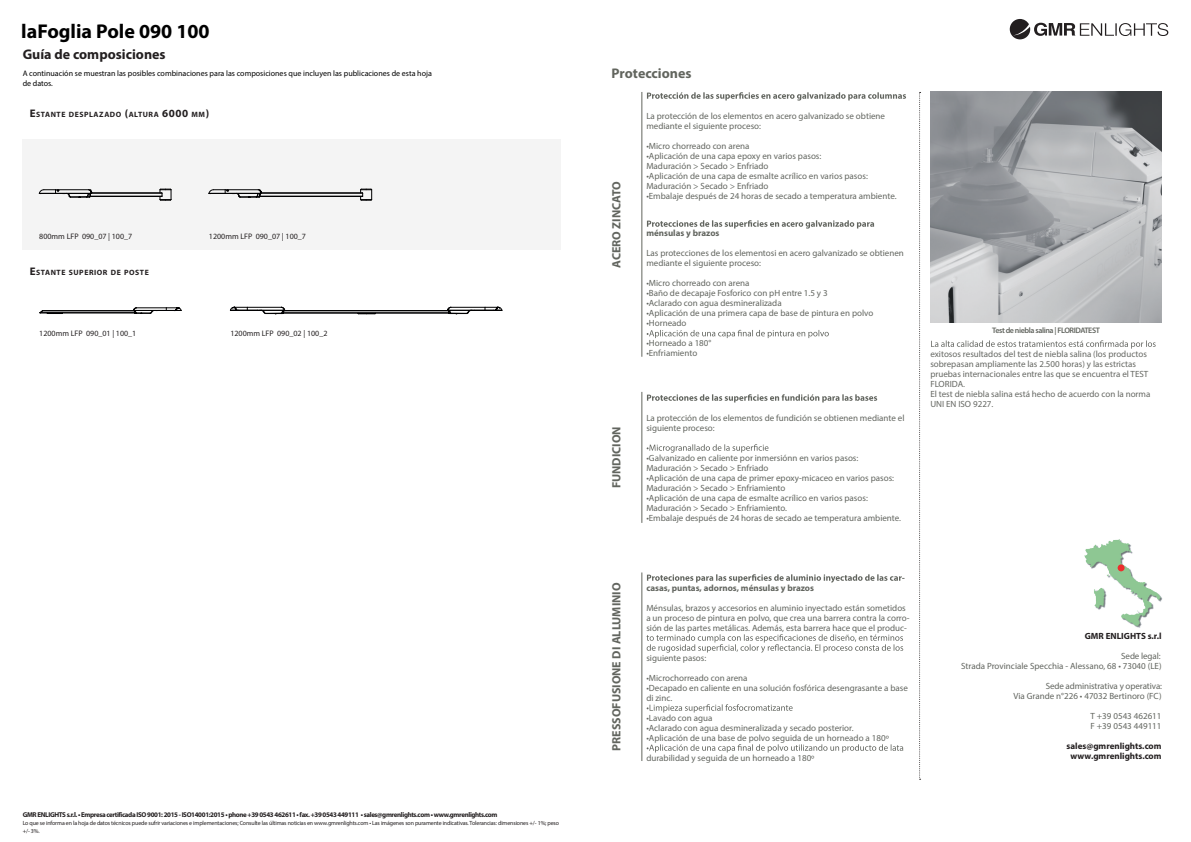
<style>
.page{position:relative;width:1191px;height:842px;background:#fff}
.page>*{position:absolute;margin:0;border:0;box-sizing:border-box;transform-origin:0 0}
.t1{font:700 20px "Myriad Pro";color:#000}
.t2{font:700 14px "Myriad Pro";color:#231f20}
.t3{font:700 14px "Myriad Pro";color:#62655e}
.t4{font:700 12px "Myriad Pro";color:#62655f}
.t5{font:9px/10px "Myriad Pro";color:#62655f}
.t6{font:9px/10px "Myriad Pro";color:#656762}
.t7{font:700 9px/10px "Myriad Pro";color:#231f20;text-align:center}
.t8{font:700 9px "Myriad Pro";color:#62655f}
.t9{font:8px/9.6px "Myriad Pro";color:#000}
.t10{font:8px "Myriad Pro";color:#231f20}
.t11{font:600 8px "Myriad Pro";letter-spacing:-.05em;color:#62655f}
.t12{font:700 7.7px "Myriad Pro";letter-spacing:.07em;color:#231f20}
.t13{font:700 7px "Myriad Pro";letter-spacing:-.05em;color:#231f20}
.t14{font:6px/8px "Myriad Pro";letter-spacing:-.02em;color:#231f20}
.s1{font-size:11px}
</style>
<div class="page">
<svg style="left:1009px;top:19px;width:159px;height:20px"></svg>
<img style="left:1084px;top:539px;width:79px;height:89px">
<svg style="left:919px;top:92px;width:1px;height:688px"></svg>
<img style="left:931px;top:92px;width:230px;height:231px">
<div style="left:1117px;top:564px;width:7px;height:7px;background:#ee2d2d;border-radius:50%"></div>
<svg style="left:647px;top:92px;width:259px;height:9px"></svg>
<svg style="left:647px;top:220px;width:227px;height:9px"></svg>
<svg style="left:646px;top:330px;width:183px;height:8px"></svg>
<svg style="left:647px;top:394px;width:230px;height:8px"></svg>
<svg style="left:646px;top:444px;width:122px;height:9px"></svg>
<svg style="left:647px;top:574px;width:257px;height:9px"></svg>
<svg style="left:646px;top:634px;width:257px;height:19px"></svg>
<svg style="left:646px;top:704px;width:146px;height:8px"></svg>
<svg style="left:646px;top:744px;width:257px;height:8px"></svg>
<hr style="left:641px;top:92px;width:1px;height:265px;background:#62655e">
<hr style="left:641px;top:392px;width:1px;height:131px;background:#62655e">
<hr style="left:641px;top:572px;width:1px;height:189px;background:#62655e">
<svg style="left:931px;top:340px;width:224px;height:9px"></svg>
<div style="left:22px;top:140px;width:539px;height:110px;background:#f4f4f4"></div>
<svg style="left:160px;top:189px;width:12px;height:12px"></svg>
<hr style="left:90px;top:196px;width:72px;height:1px;background:#000001">
<svg style="left:39px;top:189px;width:53px;height:9px"></svg>
<hr style="left:91px;top:193px;width:71px;height:1px;background:#000001">
<svg style="left:360px;top:189px;width:12px;height:12px"></svg>
<hr style="left:260px;top:196px;width:103px;height:1px;background:#000001">
<svg style="left:209px;top:189px;width:53px;height:9px"></svg>
<hr style="left:261px;top:193px;width:102px;height:1px;background:#000001">
<hr style="left:40px;top:313px;width:94px;height:1px;background:#000001">
<hr style="left:40px;top:312px;width:94px;height:1px;background:#000001">
<hr style="left:43px;top:310px;width:92px;height:1px;background:#000001">
<svg style="left:40px;top:310px;width:23px;height:4px"></svg>
<svg style="left:133px;top:307px;width:49px;height:7px"></svg>
<hr style="left:43px;top:311px;width:92px;height:1px;background:#000001">
<hr style="left:283px;top:310px;width:166px;height:1px;background:#000001">
<hr style="left:283px;top:313px;width:166px;height:1px;background:#000001">
<svg style="left:357px;top:313px;width:19px;height:2px"></svg>
<svg style="left:447px;top:307px;width:55px;height:8px"></svg>
<svg style="left:230px;top:307px;width:55px;height:8px"></svg>
<hr style="left:283px;top:311px;width:166px;height:1px;background:#000001">
<h1 class="t1" style="left:21px;top:18px;width:190px">laFoglia Pole 090 100</h1>
<p class="t9" style="left:23px;top:68px;width:411px">A continuación se muestran las posibles combinaciones para las composiciones que incluyen las publicaciones de esta hoja de datos.</p>
<h2 class="t2" style="left:23px;top:45px;width:144px">Guía de composiciones</h2>
<p class="t12" style="left:30px;top:109px;width:181px"><span class="s1">E</span>STANTE DESPLAZADO <span class="s1">(</span>ALTURA <span class="s1">6000</span> MM<span class="s1">)</span></p>
<p class="t10" style="left:39px;top:231px;width:94px">800mm LFP 090_07 | 100_7</p>
<p class="t10" style="left:209px;top:231px;width:99px">1200mm LFP 090_07 | 100_7</p>
<p class="t12" style="left:30px;top:267px;width:121px"><span class="s1">E</span>STANTE SUPERIOR DE POSTE</p>
<p class="t10" style="left:39px;top:328px;width:99px">1200mm LFP 090_01 | 100_1</p>
<p class="t10" style="left:230px;top:328px;width:99px">1200mm LFP 090_02 | 100_2</p>
<p class="t13" style="left:23px;top:810px;width:476px">GMR ENLIGHTS s.r.l. • Empresa certificada ISO 9001: 2015 - ISO14001:2015 • phone +39 0543 462611 • fax. +39 0543 449111 • sales@gmrenlights.com • www.gmrenlights.com</p>
<p class="t14" style="left:23px;top:818px;width:538px">Lo que se informa en la hoja de datos técnicos puede sufrir variaciones e implementaciones; Consulte las últimas noticias en www.gmrenlights.com • Las imágenes son puramente indicativas. Tolerancias: dimensiones +/- 1%; peso +/- 3%.</p>
<h2 class="t3" style="left:611px;top:64px;width:81px">Protecciones</h2>
<h3 class="t4" style="left:609px;top:268px;width:88px;rotate:-90deg">ACERO ZINCATO</h3>
<h3 class="t4" style="left:609px;top:488px;width:64px;rotate:-90deg">FUNDICION</h3>
<p class="t5" style="left:646px;top:111px;width:240px">La protección de los elementos en acero galvanizado se obtiene mediante el siguiente proceso:</p>
<p class="t5" style="left:646px;top:141px;width:105px">•Micro chorreado con arena</p>
<p class="t5" style="left:646px;top:151px;width:176px">•Aplicación de una capa epoxy en varios pasos:<br>Maduración &gt; Secado &gt; Enfriado</p>
<p class="t5" style="left:646px;top:171px;width:223px">•Aplicación de una capa de esmalte acrílico en varios pasos:<br>Maduración &gt; Secado &gt; Enfriado</p>
<p class="t5" style="left:646px;top:191px;width:252px">•Embalaje después de 24 horas de secado a temperatura ambiente.</p>
<p class="t8" style="left:646px;top:227px;width:75px">ménsulas y brazos</p>
<p class="t5" style="left:646px;top:248px;width:259px">Las protecciones de los elementosi en acero galvanizado se obtienen mediante el siguiente proceso:</p>
<p class="t5" style="left:646px;top:278px;width:105px">•Micro chorreado con arena</p>
<p class="t5" style="left:646px;top:288px;width:183px">•Baño de decapaje Fosforico con pH entre 1.5 y 3</p>
<p class="t5" style="left:646px;top:298px;width:137px">•Aclarado con agua desmineralizada</p>
<p class="t5" style="left:646px;top:308px;width:228px">•Aplicación de una primera capa de base de pintura en polvo</p>
<p class="t5" style="left:646px;top:318px;width:42px">•Horneado</p>
<p class="t5" style="left:646px;top:338px;width:67px">•Horneado a 180°</p>
<p class="t5" style="left:646px;top:348px;width:52px">•Enfriamiento</p>
<p class="t5" style="left:646px;top:413px;width:260px">La protección de los elementos de fundición se obtienen mediante el siguiente proceso:</p>
<p class="t5" style="left:646px;top:453px;width:213px">•Galvanizado en caliente por inmersiónn en varios pasos:<br>Maduración &gt; Secado &gt; Enfriado</p>
<p class="t5" style="left:646px;top:473px;width:249px">•Aplicación de una capa de primer epoxy-micaceo en varios pasos:<br>Maduración &gt; Secado &gt; Enfriamiento</p>
<p class="t5" style="left:646px;top:493px;width:223px">•Aplicación de una capa de esmalte acrílico en varios pasos:<br>Maduración &gt; Secado &gt; Enfriamiento.</p>
<p class="t5" style="left:646px;top:513px;width:256px">•Embalaje después de 24 horas de secado ae temperatura ambiente.</p>
<p class="t11" style="left:992px;top:325px;width:109px">Test de niebla salina | FLORIDATEST</p>
<p class="t6" style="left:930px;top:349px;width:222px">exitosos resultados del test de niebla salina (los productos sobrepasan ampliamente las 2.500 horas) y las estrictas pruebas internacionales entre las que se encuentra el TEST FLORIDA.<br>El test de niebla salina está hecho de acuerdo con la norma UNI EN ISO 9227.</p>
<h3 class="t4" style="left:609px;top:751px;width:170px;rotate:-90deg">PRESSOFUSIONE DI ALLUMINIO</h3>
<p class="t8" style="left:646px;top:582px;width:169px">casas, puntas, adornos, ménsulas y brazos</p>
<p class="t5" style="left:646px;top:603px;width:265px">Ménsulas, brazos y accesorios en aluminio inyectado están sometidos a un proceso de pintura en polvo, que crea una barrera contra la corro&shy;sión de las partes metálicas. Además, esta barrera hace que el produc-</p>
<p class="t5" style="left:646px;top:652px;width:61px">siguiente pasos:</p>
<p class="t5" style="left:646px;top:672px;width:103px">•Microchorreado con arena</p>
<p class="t5" style="left:646px;top:682px;width:263px">•Decapado en caliente en una solución fosfórica desengrasante a base di zinc.</p>
<p class="t5" style="left:646px;top:712px;width:68px">•Lavado con agua</p>
<p class="t5" style="left:646px;top:722px;width:209px">•Aclarado con agua desmineralizada y secado posterior.</p>
<p class="t5" style="left:646px;top:732px;width:244px">•Aplicación de una base de polvo seguida de un horneado a 180º</p>
<p class="t5" style="left:646px;top:752px;width:170px">durabilidad y seguida de un horneado a 180º</p>
<p class="t7" style="left:1084px;top:630px;width:78px">GMR ENLIGHTS s.r.l</p>
<p class="t5" style="left:961px;top:651px;width:202px;text-align:right">Sede legal:<br>Strada Provinciale Specchia - Alessano, 68 • 73040 (LE)</p>
<p class="t5" style="left:1013px;top:681px;width:150px;text-align:right">Sede administrativa y operativa:<br>Via Grande n°226 • 47032 Bertinoro (FC)</p>
<p class="t5" style="left:1090px;top:711px;width:72px">T +39 0543 462611<br>F +39 0543 449111</p>
<p class="t7" style="left:1066px;top:740px;width:96px">sales@gmrenlights.com www.gmrenlights.com</p>
</div>
